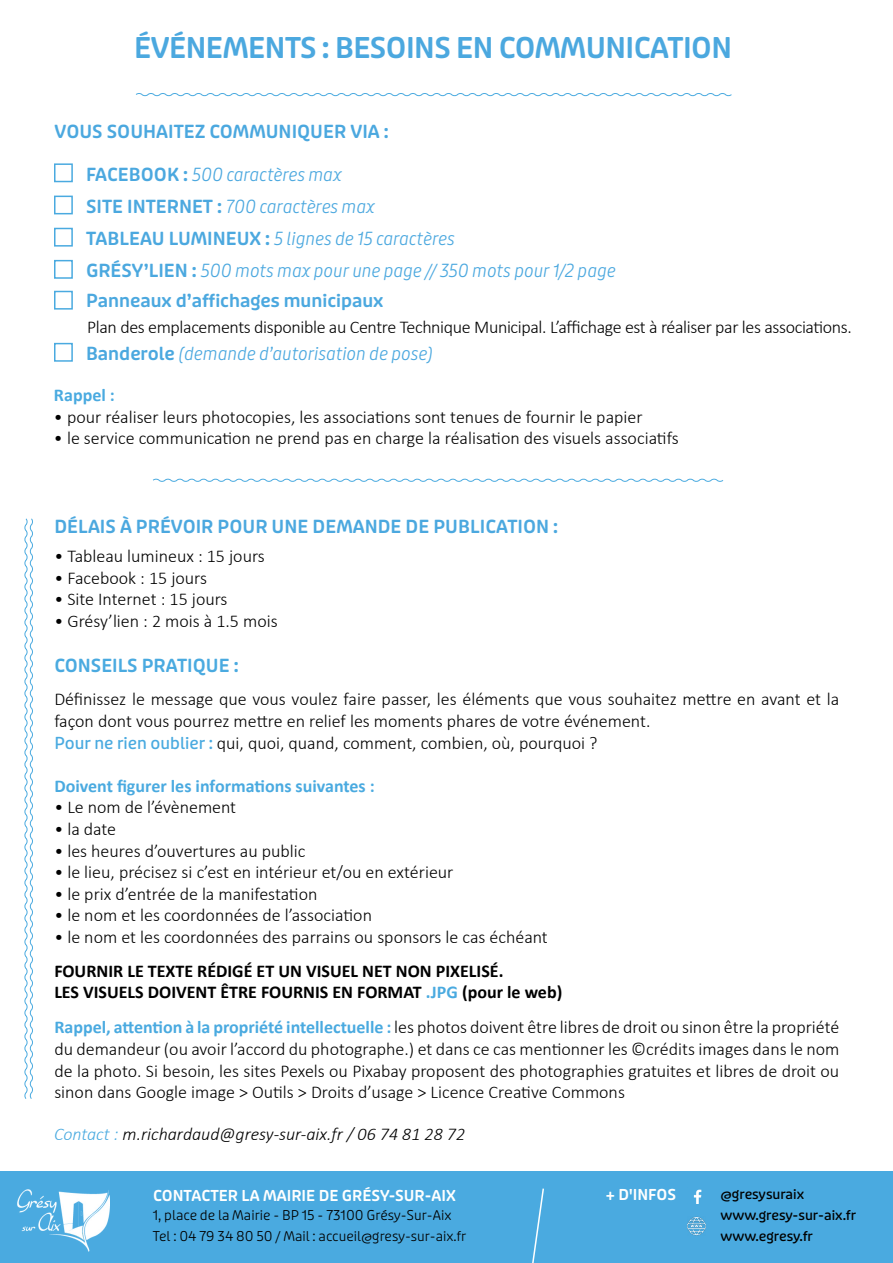
<style>
.page{position:relative;width:893px;height:1263px;background:#fff}
.page>*{position:absolute;margin:0;border:0;box-sizing:border-box;transform-origin:0 0}
.t1{font:600 28.5px "Puffin Display Soft";letter-spacing:-.02em;color:#4ba8df}
.t2{font:300 18px/21.6px "Calibri";color:#000}
.t3{font:italic 300 18px/32.1px "Puffin Display Soft";color:#4ba8df}
.t4{font:600 18px "Puffin Display Soft";color:#4ba8df}
.t5{font:300 18px "Calibri";letter-spacing:-.02em;color:#000}
.t6{font:700 18px/21.6px "Calibri";color:#000}
.t7{font:italic 300 18px "Calibri";color:#000}
.t8{font:700 18px "Calibri";color:#4aaae0}
.t9{font:600 18px "Puffin Display Soft";color:#4aaae0}
.t10{font:600 15px "Puffin Display Soft";color:#fff}
.t11{font:300 13.5px/21px "Puffin Display Soft";color:#000}
.t12{font:13.5px/21px "Puffin Display Soft Medm";color:#000}
.s1{font-weight:600;font-style:normal}
.s2{font-family:"Puffin Display Soft Medm";font-weight:400;font-size:16.5px;color:#4aaae0}
.s3{color:#4aaae0}
.s4{font-weight:700;color:#4aaae0}
</style>
<div class="page">
<div style="left:0;top:1171px;width:893px;height:92px;background:#4aaae0"></div>
<img style="left:687px;top:1216px;width:19px;height:19px">
<svg style="left:532px;top:1188px;width:12px;height:75px"></svg>
<img style="left:693px;top:1189px;width:9px;height:14px">
<img style="left:17px;top:1189px;width:92px;height:62px">
<svg style="left:24px;top:518px;width:9px;height:581px"></svg>
<div style="left:54px;top:163px;width:19px;height:19px;border:2px solid #4aaae0"></div>
<div style="left:54px;top:196px;width:19px;height:18px;border:2px solid #4aaae0"></div>
<div style="left:54px;top:228px;width:19px;height:19px;border:2px solid #4aaae0"></div>
<div style="left:54px;top:260px;width:19px;height:19px;border:2px solid #4aaae0"></div>
<svg style="left:135px;top:93px;width:597px;height:4px"></svg>
<svg style="left:153px;top:478px;width:571px;height:4px"></svg>
<div style="left:54px;top:291px;width:19px;height:19px;border:2px solid #4aaae0"></div>
<div style="left:54px;top:343px;width:19px;height:19px;border:2px solid #4aaae0"></div>
<h1 class="t1" style="left:134px;top:31px;width:599px">ÉVÉNEMENTS : BESOINS EN COMMUNICATION</h1>
<p class="t4" style="left:55px;top:121px;width:336px">VOUS SOUHAITEZ COMMUNIQUER VIA :</p>
<p class="t3" style="left:86px;top:159px;width:531px"><span class="s1">FACEBOOK :</span> 500 caractères max<br><span class="s1">SITE INTERNET :</span> 700 caractères max<br><span class="s1">TABLEAU LUMINEUX :</span> 5 lignes de 15 caractères<br><span class="s1">GRÉSY’LIEN :</span> 500 mots max pour une page // 350 mots pour 1/2 page</p>
<p class="t4" style="left:86px;top:290px;width:299px">Panneaux d’affichages municipaux</p>
<p class="t3" style="left:86px;top:338px;width:349px"><span class="s1">Banderole</span> (demande d’autorisation de pose)</p>
<p class="t8" style="left:54px;top:382px;width:62px">Rappel :</p>
<p class="t2" style="left:54px;top:406px;width:590px">• pour réaliser leurs photocopies, les associations sont tenues de fournir le papier</p>
<p class="t2" style="left:54px;top:427px;width:626px">• le service communication ne prend pas en charge la réalisation des visuels associatifs</p>
<p class="t5" style="left:87px;top:315px;width:766px">Plan des emplacements disponible au Centre Technique Municipal. L’affichage est à réaliser par les associations.</p>
<p class="t4" style="left:54px;top:516px;width:505px">DÉLAIS À PRÉVOIR POUR UNE DEMANDE DE PUBLICATION :</p>
<p class="t2" style="left:54px;top:545px;width:212px">• Tableau lumineux : 15 jours</p>
<p class="t2" style="left:54px;top:567px;width:154px">• Facebook : 15 jours</p>
<p class="t2" style="left:54px;top:588px;width:175px">• Site Internet : 15 jours</p>
<p class="t2" style="left:54px;top:610px;width:225px">• Grésy’lien : 2 mois à 1.5 mois</p>
<p class="t9" style="left:54px;top:655px;width:186px">CONSEILS PRATIQUE :</p>
<p class="t2" style="left:54px;top:688px;width:786px">Définissez le message que vous voulez faire passer, les éléments que vous souhaitez mettre en avant et la façon dont vous pourrez mettre en relief les moments phares de votre événement.<br><span class="s2">Pour ne rien oublier :</span> qui, quoi, quand, comment, combien, où, pourquoi ?</p>
<p class="t8" style="left:54px;top:773px;width:322px">Doivent figurer les informations suivantes :</p>
<p class="t2" style="left:54px;top:796px;width:183px">• Le nom de l’évènement</p>
<p class="t2" style="left:54px;top:818px;width:63px">• la date</p>
<p class="t2" style="left:54px;top:840px;width:253px">• les heures d’ouvertures au public</p>
<p class="t2" style="left:54px;top:861px;width:401px">• le lieu, précisez si c’est en intérieur et/ou en extérieur</p>
<p class="t2" style="left:54px;top:883px;width:265px">• le prix d’entrée de la manifestation</p>
<p class="t2" style="left:54px;top:904px;width:319px">• le nom et les coordonnées de l’association</p>
<p class="t2" style="left:54px;top:926px;width:495px">• le nom et les coordonnées des parrains ou sponsors le cas échéant</p>
<p class="t6" style="left:54px;top:960px;width:509px">FOURNIR LE TEXTE RÉDIGÉ ET UN VISUEL NET NON PIXELISÉ.<br>LES VISUELS DOIVENT ÊTRE FOURNIS EN FORMAT <span class="s3">.JPG</span> (pour le web)</p>
<p class="t2" style="left:54px;top:1016px;width:786px;text-align:justify"><span class="s4">Rappel, attention à la propriété intellectuelle :</span> les photos doivent être libres de droit ou sinon être la propriété du demandeur (ou avoir l’accord du photographe.) et dans ce cas mentionner les ©crédits images dans le nom de la photo. Si besoin, les sites Pexels ou Pixabay proposent des photographies gratuites et libres de droit ou sinon dans Google image &gt; Outils &gt; Droits d’usage &gt; Licence Creative Commons</p>
<p class="t7" style="left:54px;top:1123px;width:413px"><span class="s3">Contact :</span> m.richardaud@gresy-sur-aix.fr / 06 74 81 28 72</p>
<p class="t10" style="left:153px;top:1186px;width:304px">CONTACTER LA MAIRIE DE GRÉSY-SUR-AIX</p>
<p class="t10" style="left:605px;top:1186px;width:72px">+ D'INFOS</p>
<p class="t11" style="left:153px;top:1205px;width:315px">1, place de la Mairie - BP 15 - 73100 Grésy-Sur-Aix<br>Tel : 04 79 34 80 50 / Mail : accueil@gresy-sur-aix.fr</p>
<p class="t12" style="left:720px;top:1184px;width:137px">@gresysuraix www.gresy-sur-aix.fr www.egresy.fr</p>
</div>
